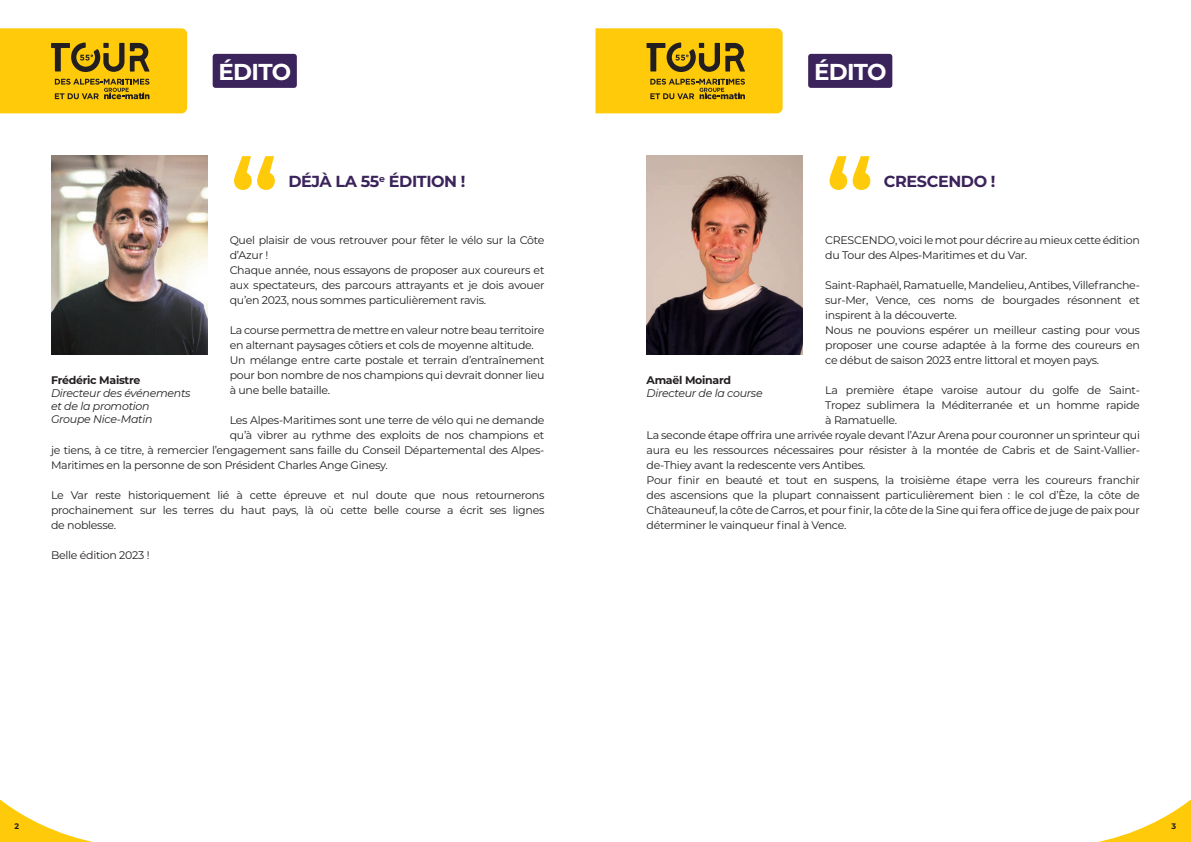
<style>
.page{position:relative;width:1191px;height:842px;background:#fff}
.page>*{position:absolute;margin:0;border:0;box-sizing:border-box;transform-origin:0 0}
.t1{font:600 109px "Montserrat";color:#feca0a}
.t2{font:700 23px "Montserrat";letter-spacing:-.03em;color:#fff}
.t3{font:700 16px "Montserrat";letter-spacing:-.025em;color:#3b235b}
.t4{font:11px/15px "Montserrat";letter-spacing:-.025em;color:#231f20}
.t5{font:italic 11px/13px "Montserrat";letter-spacing:-.025em;color:#231f20}
.t6{font:700 11px "Montserrat";letter-spacing:-.025em;color:#231f20}
.t7{font:700 8px "Montserrat";color:#231f20}
</style>
<div class="page">
<svg style="left:1098px;top:799px;width:93px;height:43px"></svg>
<svg style="left:0;top:799px;width:93px;height:43px"></svg>
<svg style="left:0;top:28px;width:187px;height:85px;background:#e4b60d"></svg>
<svg style="left:595px;top:28px;width:187px;height:85px;background:#e4b60e"></svg>
<img style="left:51px;top:156px;width:156px;height:198px">
<img style="left:646px;top:156px;width:156px;height:198px">
<div style="left:213px;top:54px;width:84px;height:34px;background:#3b235b;border-radius:3px"></div>
<div style="left:808px;top:54px;width:84px;height:34px;background:#3b235b;border-radius:3px"></div>
<h2 class="t2" style="left:218px;top:55px;width:74px">ÉDITO</h2>
<h2 class="t2" style="left:814px;top:55px;width:74px">ÉDITO</h2>
<h1 class="t1" style="left:230px;top:121px;width:51px">“</h1>
<h3 class="t3" style="left:288px;top:170px;width:179px">DÉJÀ LA 55<sup>e</sup> ÉDITION !</h3>
<p class="t4" style="left:230px;top:232px;width:316px">Quel plaisir de vous retrouver pour fêter le vélo sur la Côte d’Azur !<br>Chaque année, nous essayons de proposer aux coureurs et aux spectateurs, des parcours attrayants et je dois avouer qu’en 2023, nous sommes particulièrement ravis.</p>
<p class="t4" style="left:230px;top:322px;width:316px">La course permettra de mettre en valeur notre beau territoire en alternant paysages côtiers et cols de moyenne altitude.<br>Un mélange entre carte postale et terrain d’entraînement pour bon nombre de nos champions qui devrait donner lieu à une belle bataille.</p>
<p class="t4" style="left:230px;top:412px;width:316px">Les Alpes-Maritimes sont une terre de vélo qui ne demande</p>
<p class="t4" style="left:230px;top:427px;width:316px">qu’à vibrer au rythme des exploits de nos champions et</p>
<p class="t4" style="left:51px;top:442px;width:495px">je tiens, à ce titre, à remercier l’engagement sans faille du Conseil Départemental des Alpes-</p>
<p class="t4" style="left:51px;top:457px;width:338px">Maritimes en la personne de son Président Charles Ange Ginesy.</p>
<p class="t4" style="left:51px;top:487px;width:495px;text-align:justify">Le Var reste historiquement lié à cette épreuve et nul doute que nous retournerons prochainement sur les terres du haut pays, là où cette belle course a écrit ses lignes de noblesse.</p>
<p class="t4" style="left:51px;top:547px;width:100px">Belle édition 2023 !</p>
<p class="t6" style="left:51px;top:372px;width:91px">Frédéric Maistre</p>
<p class="t5" style="left:51px;top:386px;width:141px">Directeur des événements et de la promotion<br>Groupe Nice-Matin</p>
<h1 class="t1" style="left:825px;top:121px;width:51px">“</h1>
<h3 class="t3" style="left:884px;top:170px;width:113px">CRESCENDO !</h3>
<p class="t4" style="left:825px;top:232px;width:316px">CRESCENDO, voici le mot pour décrire au mieux cette édition du Tour des Alpes-Maritimes et du Var.</p>
<p class="t4" style="left:825px;top:277px;width:316px">Saint-Raphaël, Ramatuelle, Mandelieu, Antibes, Villefranche&shy;sur-Mer, Vence, ces noms de bourgades résonnent et inspirent à la découverte.<br>Nous ne pouvions espérer un meilleur casting pour vous proposer une course adaptée à la forme des coureurs en ce début de saison 2023 entre littoral et moyen pays.</p>
<p class="t4" style="left:825px;top:382px;width:316px">La première étape varoise autour du golfe de Saint-</p>
<p class="t4" style="left:825px;top:397px;width:316px">Tropez sublimera la Méditerranée et un homme rapide</p>
<p class="t4" style="left:825px;top:412px;width:74px">à Ramatuelle.</p>
<p class="t4" style="left:646px;top:427px;width:495px">La seconde étape offrira une arrivée royale devant l’Azur Arena pour couronner un sprinteur qui</p>
<p class="t4" style="left:646px;top:442px;width:495px">aura eu les ressources nécessaires pour résister à la montée de Cabris et de Saint-Vallier-</p>
<p class="t4" style="left:646px;top:457px;width:220px">de-Thiey avant la redescente vers Antibes.</p>
<p class="t4" style="left:646px;top:472px;width:495px">Pour finir en beauté et tout en suspens, la troisième étape verra les coureurs franchir</p>
<p class="t4" style="left:646px;top:487px;width:495px">des ascensions que la plupart connaissent particulièrement bien : le col d’Èze, la côte de</p>
<p class="t4" style="left:646px;top:502px;width:495px">Châteauneuf, la côte de Carros, et pour finir, la côte de la Sine qui fera office de juge de paix pour</p>
<p class="t4" style="left:646px;top:517px;width:201px">déterminer le vainqueur final à Vence.</p>
<p class="t6" style="left:646px;top:372px;width:86px">Amaël Moinard</p>
<p class="t5" style="left:646px;top:386px;width:118px">Directeur de la course</p>
<p class="t7" style="left:15px;top:820px;width:6px">2</p>
<p class="t7" style="left:1171px;top:820px;width:6px">3</p>
</div>
